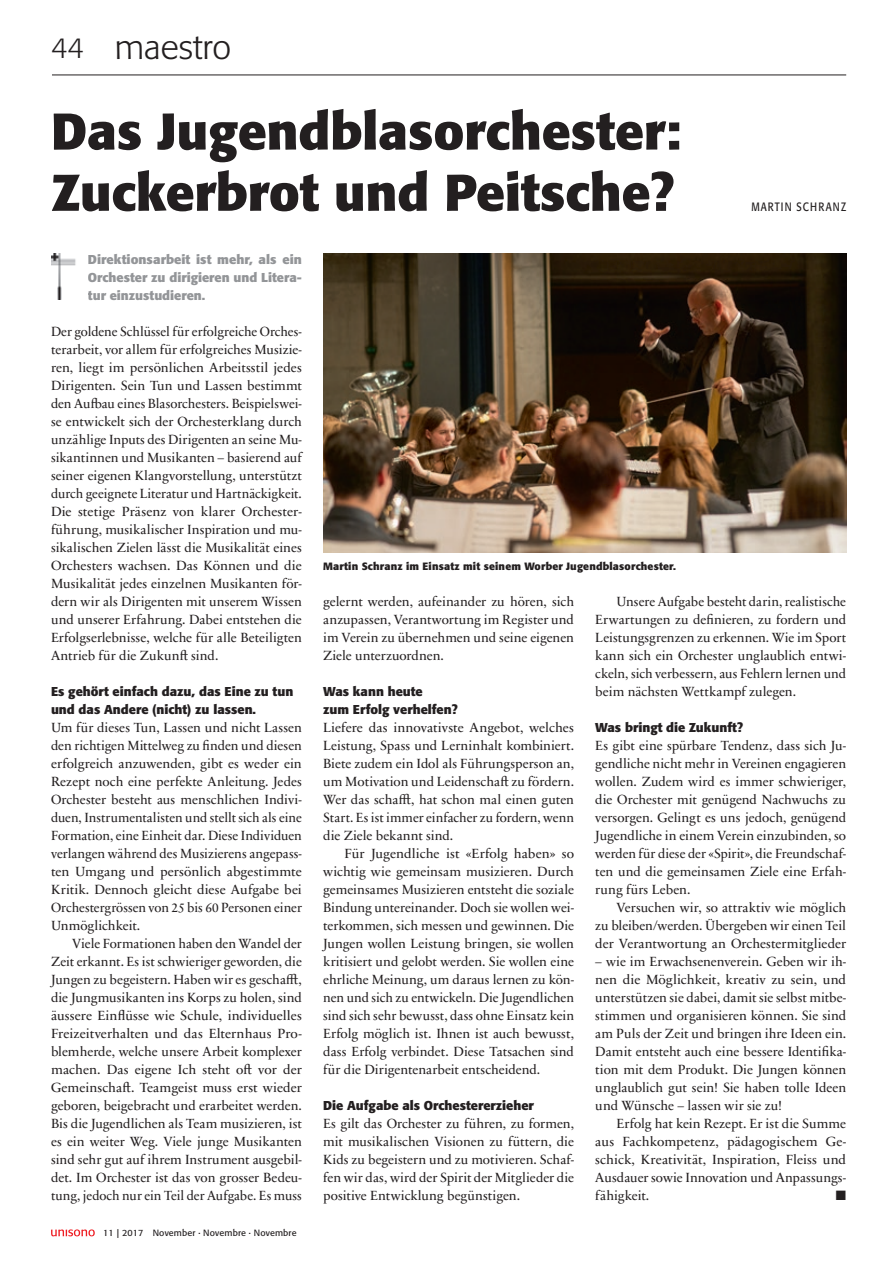
<style>
.page{position:relative;width:893px;height:1263px;background:#fff}
.page>*{position:absolute;margin:0;border:0;box-sizing:border-box;transform-origin:0 0}
.t1{font:700 51px/61.2px "Formata Pro";color:#231f20}
.t2{font:300 34.5px "Formata Pro";color:#231f20}
.t3{font:13.5px/18px "Sabon Next LT Pro";letter-spacing:-.005em;color:#231f20;text-align:justify}
.t4{font:13.5px "Zapf Dingbats";color:#231f20}
.t5{font:700 12.75px/18px "Formata Pro";color:#231f20}
.t6{font:700 12.75px/18px "Formata Pro";color:#939598;text-align:justify}
.t7{font:12px "Formata Pro";letter-spacing:.11em;color:#231f20;scale:.82 1}
.t8{font:700 10.5px "Formata Pro";letter-spacing:.015em;color:#231f20}
.t9{font:9px "Formata Pro";letter-spacing:.015em;color:#231f20}
.s1{font-size:28.5px}
</style>
<div class="page">
<hr style="left:52px;top:75px;width:794px;height:1px;background:#231f20">
<svg style="left:51px;top:1229px;width:44px;height:7px"></svg>
<img style="left:51px;top:254px;width:25px;height:45px">
<img style="left:323px;top:254px;width:523px;height:298px">
<h2 class="t2" style="left:51px;top:26px;width:182px"><span class="s1">44</span> maestro</h2>
<h1 class="t1" style="left:51px;top:101px;width:632px">Das Jugendblasorchester:<br>Zuckerbrot und Peitsche?</h1>
<p class="t7" style="left:751px;top:199px;width:117px">MARTIN SCHRANZ</p>
<p class="t6" style="left:88px;top:251px;width:215px">Direktionsarbeit ist mehr, als ein Orchester zu dirigieren und Litera&shy;tur einzustudieren.</p>
<p class="t3" style="left:51px;top:322px;width:252px">Der goldene Schlüssel für erfolgreiche Orches&shy;terarbeit, vor allem für erfolgreiches Musizie&shy;ren, liegt im persönlichen Arbeitsstil jedes Dirigenten. Sein Tun und Lassen bestimmt den Aufbau eines Blasorchesters. Beispielswei&shy;se entwickelt sich der Orchesterklang durch unzählige Inputs des Dirigenten an seine Mu&shy;sikantinnen und Musikanten – basierend auf seiner eigenen Klangvorstellung, unterstützt durch geeignete Literatur und Hartnäckigkeit.<br>Die stetige Präsenz von klarer Orchester&shy;führung, musikalischer Inspiration und mu&shy;sikalischen Zielen lässt die Musikalität eines Orchesters wachsen. Das Können und die Musikalität jedes einzelnen Musikanten för&shy;dern wir als Dirigenten mit unserem Wissen und unserer Erfahrung. Dabei entstehen die Erfolgserlebnisse, welche für alle Beteiligten Antrieb für die Zukunft sind.</p>
<p class="t5" style="left:51px;top:683px;width:244px">Es gehört einfach dazu, das Eine zu tun und das Andere (nicht) zu lassen.</p>
<p class="t3" style="left:51px;top:718px;width:252px">Um für dieses Tun, Lassen und nicht Lassen den richtigen Mittelweg zu finden und diesen erfolgreich anzuwenden, gibt es weder ein Rezept noch eine perfekte Anleitung. Jedes Orchester besteht aus menschlichen Indivi&shy;duen, Instrumentalisten und stellt sich als eine Formation, eine Einheit dar. Diese Individuen verlangen während des Musizierens angepass&shy;ten Umgang und persönlich abgestimmte Kritik. Dennoch gleicht diese Aufgabe bei Orchestergrössen von 25 bis 60 Personen einer Unmöglichkeit.</p>
<p class="t3" style="left:51px;top:934px;width:252px;text-indent:21px">Viele Formationen haben den Wandel der Zeit erkannt. Es ist schwieriger geworden, die Jungen zu begeistern. Haben wir es geschafft, die Jungmusikanten ins Korps zu holen, sind äussere Einflüsse wie Schule, individuelles Freizeitverhalten und das Elternhaus Pro&shy;blemherde, welche unsere Arbeit komplexer machen. Das eigene Ich steht oft vor der Gemeinschaft. Teamgeist muss erst wieder geboren, beigebracht und erarbeitet werden.<br>Bis die Jugendlichen als Team musizieren, ist es ein weiter Weg. Viele junge Musikanten sind sehr gut auf ihrem Instrument ausgebil&shy;det. Im Orchester ist das von grosser Bedeu&shy;tung, jedoch nur ein Teil der Aufgabe. Es muss</p>
<p class="t9" style="left:103px;top:1227px;width:195px">11 | 2017 November · Novembre · Novembre</p>
<p class="t8" style="left:323px;top:559px;width:354px">Martin Schranz im Einsatz mit seinem Worber Jugendblasorchester.</p>
<p class="t3" style="left:323px;top:592px;width:252px">gelernt werden, aufeinander zu hören, sich anzupassen, Verantwortung im Register und im Verein zu übernehmen und seine eigenen Ziele unterzuordnen.</p>
<p class="t5" style="left:323px;top:683px;width:136px">Was kann heute<br>zum Erfolg verhelfen?</p>
<p class="t3" style="left:323px;top:718px;width:252px">Liefere das innovativste Angebot, welches Leistung, Spass und Lerninhalt kombiniert.<br>Biete zudem ein Idol als Führungsperson an, um Motivation und Leidenschaft zu fördern.<br>Wer das schafft, hat schon mal einen guten Start. Es ist immer einfacher zu fordern, wenn die Ziele bekannt sind.</p>
<p class="t3" style="left:323px;top:844px;width:252px;text-indent:21px">Für Jugendliche ist «Erfolg haben» so wichtig wie gemeinsam musizieren. Durch gemeinsames Musizieren entsteht die soziale Bindung untereinander. Doch sie wollen wei&shy;terkommen, sich messen und gewinnen. Die Jungen wollen Leistung bringen, sie wollen kritisiert und gelobt werden. Sie wollen eine ehrliche Meinung, um daraus lernen zu kön&shy;nen und sich zu entwickeln. Die Jugendlichen sind sich sehr bewusst, dass ohne Einsatz kein Erfolg möglich ist. Ihnen ist auch bewusst, dass Erfolg verbindet. Diese Tatsachen sind für die Dirigentenarbeit entscheidend.</p>
<p class="t5" style="left:323px;top:1097px;width:212px">Die Aufgabe als Orchestererzieher</p>
<p class="t3" style="left:323px;top:1114px;width:252px">Es gilt das Orchester zu führen, zu formen, mit musikalischen Visionen zu füttern, die Kids zu begeistern und zu motivieren. Schaf&shy;fen wir das, wird der Spirit der Mitglieder die positive Entwicklung begünstigen.</p>
<p class="t3" style="left:595px;top:592px;width:252px;text-indent:21px">Unsere Aufgabe besteht darin, realistische Erwartungen zu definieren, zu fordern und Leistungsgrenzen zu erkennen. Wie im Sport kann sich ein Orchester unglaublich entwi&shy;ckeln, sich verbessern, aus Fehlern lernen und beim nächsten Wettkampf zulegen.</p>
<p class="t5" style="left:595px;top:719px;width:149px">Was bringt die Zukunft?</p>
<p class="t3" style="left:595px;top:736px;width:252px">Es gibt eine spürbare Tendenz, dass sich Ju&shy;gendliche nicht mehr in Vereinen engagieren wollen. Zudem wird es immer schwieriger, die Orchester mit genügend Nachwuchs zu versorgen. Gelingt es uns jedoch, genügend Jugendliche in einem Verein einzubinden, so werden für diese der «Spirit», die Freundschaf&shy;ten und die gemeinsamen Ziele eine Erfah&shy;rung fürs Leben.</p>
<p class="t3" style="left:595px;top:898px;width:252px;text-indent:21px">Versuchen wir, so attraktiv wie möglich zu bleiben/werden. Übergeben wir einen Teil der Verantwortung an Orchestermitglieder</p>
<p class="t3" style="left:595px;top:952px;width:252px">– wie im Erwachsenenverein. Geben wir ih&shy;nen die Möglichkeit, kreativ zu sein, und unterstützen sie dabei, damit sie selbst mitbe&shy;stimmen und organisieren können. Sie sind am Puls der Zeit und bringen ihre Ideen ein.<br>Damit entsteht auch eine bessere Identifika&shy;tion mit dem Produkt. Die Jungen können unglaublich gut sein! Sie haben tolle Ideen und Wünsche – lassen wir sie zu!</p>
<p class="t3" style="left:595px;top:1114px;width:252px;text-indent:21px">Erfolg hat kein Rezept. Er ist die Summe aus Fachkompetenz, pädagogischem Ge&shy;schick, Kreativität, Inspiration, Fleiss und Ausdauer sowie Innovation und Anpassungs&shy;fähigkeit.</p>
<p class="t4" style="left:836px;top:1189px;width:12px">■</p>
</div>
